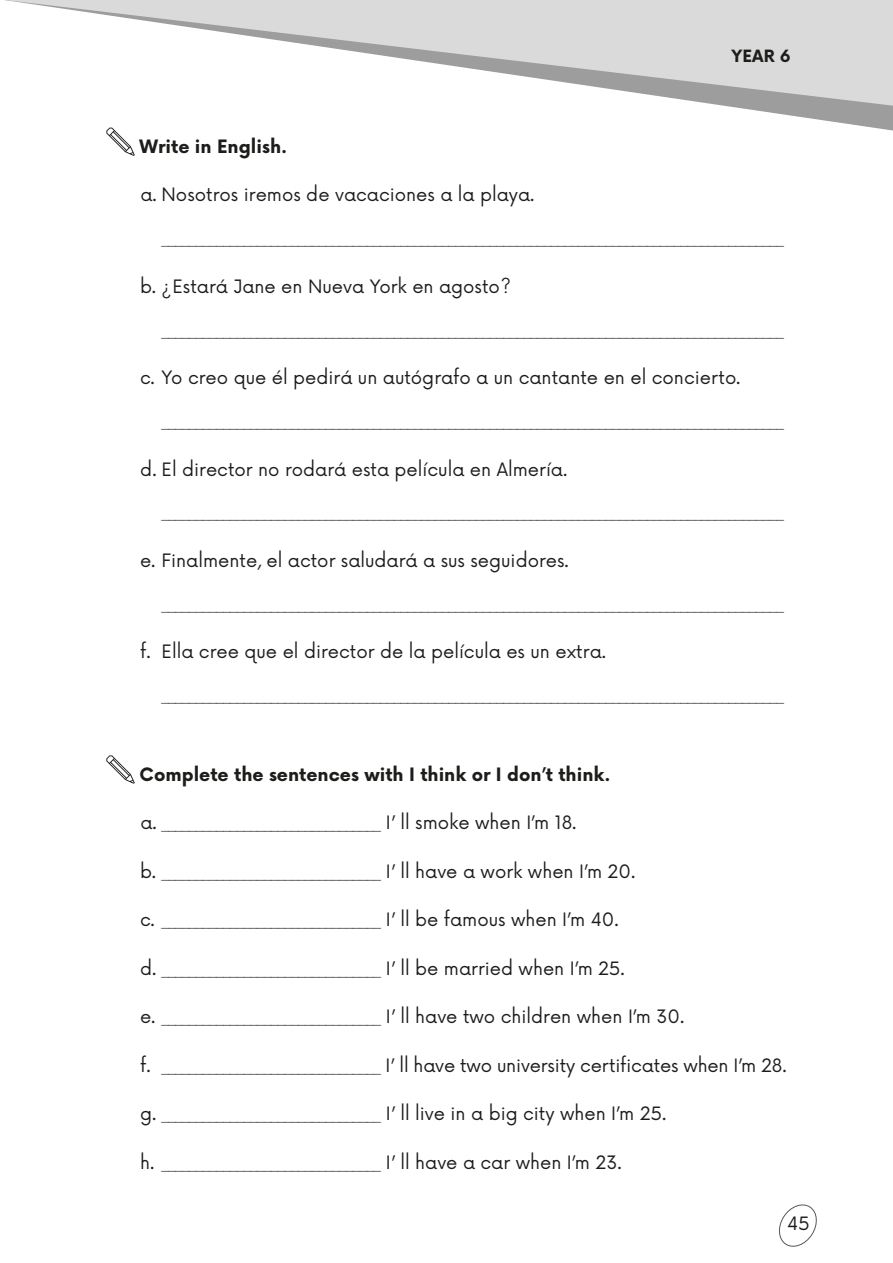
<style>
.page{position:relative;width:893px;height:1263px;background:#fff}
.page>*{position:absolute;margin:0;border:0;box-sizing:border-box;transform-origin:0 0}
.t1{font:18px "Now";color:#1d1d1b}
.t2{font:700 18px "Now";color:#1d1d1b}
.t3{font:700 16.5px "Now";color:#1d1d1b}
.t4{font:13.5px "Arial";color:#575756}
.s1{font-family:"Now";font-size:18px;color:#1d1d1b}
.s2{font-family:"Arial";font-size:13.5px;color:#575756}
</style>
<div class="page">
<svg style="left:109px;top:106px;width:784px;height:25px"></svg>
<svg style="left:5px;top:0;width:888px;height:106px;fill:#dadada"></svg>
<svg style="left:778px;top:1204px;width:39px;height:43px"></svg>
<svg style="left:106px;top:128px;width:29px;height:28px"></svg>
<svg style="left:106px;top:755px;width:29px;height:29px"></svg>
<p class="t3" style="left:731px;top:43px;width:61px">YEAR 6</p>
<h1 class="t2" style="left:140px;top:133px;width:149px">Write in English.</h1>
<h1 class="t1" style="left:140px;top:180px;width:396px">a. Nosotros iremos de vacaciones a la playa.</h1>
<p class="t4" style="left:162px;top:230px;width:624px">___________________________________________________________________________________________</p>
<h1 class="t1" style="left:140px;top:272px;width:372px">b. ¿Estará Jane en Nueva York en agosto?</h1>
<p class="t4" style="left:162px;top:322px;width:624px">___________________________________________________________________________________________</p>
<h1 class="t1" style="left:140px;top:363px;width:601px">c. Yo creo que él pedirá un autógrafo a un cantante en el concierto.</h1>
<p class="t4" style="left:162px;top:413px;width:624px">___________________________________________________________________________________________</p>
<h1 class="t1" style="left:140px;top:454px;width:429px">d. El director no rodará esta película en Almería.</h1>
<p class="t4" style="left:162px;top:504px;width:624px">___________________________________________________________________________________________</p>
<h1 class="t1" style="left:140px;top:546px;width:430px">e. Finalmente, el actor saludará a sus seguidores.</h1>
<p class="t4" style="left:162px;top:596px;width:624px">___________________________________________________________________________________________</p>
<h1 class="t1" style="left:140px;top:637px;width:467px">f. Ella cree que el director de la película es un extra.</h1>
<p class="t4" style="left:162px;top:687px;width:624px">___________________________________________________________________________________________</p>
<h1 class="t2" style="left:140px;top:761px;width:472px">Complete the sentences with I think or I don’t think.</h1>
<p class="t4" style="left:140px;top:815px;width:438px"><span class="s1">a.</span> ________________________________ <span class="s1">I’ ll smoke when I’m 18.</span></p>
<p class="t4" style="left:140px;top:864px;width:497px"><span class="s1">b.</span> ________________________________ <span class="s1">I’ ll have a work when I’m 20.</span></p>
<p class="t4" style="left:140px;top:912px;width:480px"><span class="s1">c.</span> ________________________________ <span class="s1">I’ ll be famous when I’m 40.</span></p>
<p class="t4" style="left:140px;top:961px;width:486px"><span class="s1">d.</span> ________________________________ <span class="s1">I’ ll be married when I’m 25.</span></p>
<p class="t4" style="left:140px;top:1009px;width:545px"><span class="s1">e.</span> ________________________________ <span class="s1">I’ ll have two children when I’m 30.</span></p>
<h1 class="t1" style="left:140px;top:1051px;width:648px">f. <span class="s2">________________________________</span> I’ ll have two university certificates when I’m 28.</h1>
<p class="t4" style="left:140px;top:1106px;width:527px"><span class="s1">g.</span> ________________________________ <span class="s1">I’ ll live in a big city when I’m 25.</span></p>
<p class="t4" style="left:140px;top:1155px;width:483px"><span class="s1">h.</span> ________________________________ <span class="s1">I’ ll have a car when I’m 23.</span></p>
<h1 class="t1" style="left:787px;top:1209px;width:24px">45</h1>
</div>
